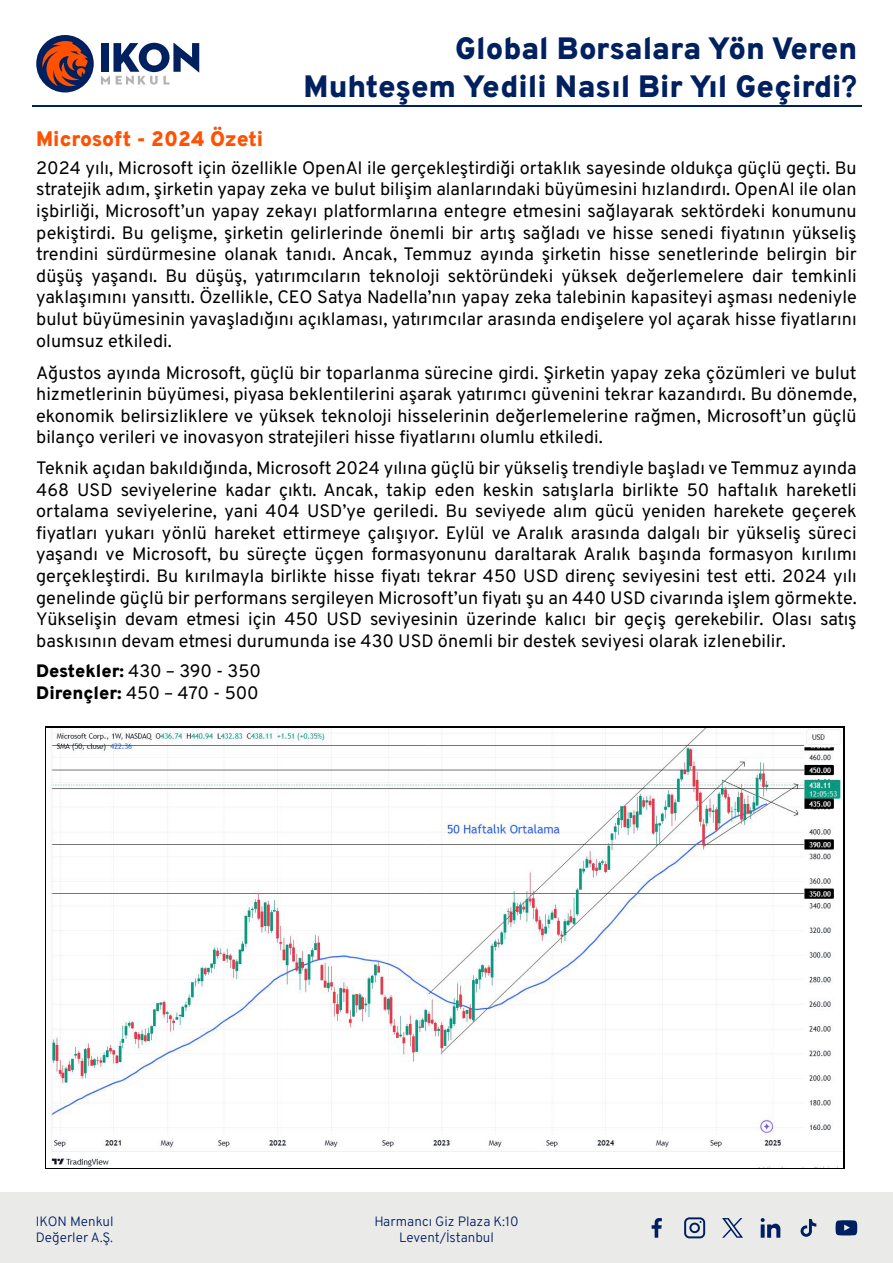
<style>
.page{position:relative;width:893px;height:1263px;background:#fff}
.page>*{position:absolute;margin:0;border:0;box-sizing:border-box;transform-origin:0 0}
.t1{font:900 30.9px/37px "Overpass";color:#00205f;text-align:right}
.t2{font:900 21px "Overpass";letter-spacing:-.01em;color:#ff5100}
.t3{font:18px/21.6px "Overpass";color:#000;text-align:justify}
.t4{font:300 13.5px/16.5px "Overpass";color:#001f60;text-align:center}
.s1{font-weight:700}
.s2{font-weight:900}
</style>
<div class="page">
<div style="left:0;top:1192px;width:893px;height:71px;background:#eaeae9"></div>
<svg style="left:835px;top:1220px;width:22px;height:15px"></svg>
<svg style="left:652px;top:1218px;width:10px;height:20px"></svg>
<svg style="left:684px;top:1217px;width:21px;height:21px"></svg>
<svg style="left:761px;top:1218px;width:19px;height:20px"></svg>
<svg style="left:800px;top:1219px;width:16px;height:18px"></svg>
<svg style="left:722px;top:1218px;width:21px;height:20px"></svg>
<hr style="left:32px;top:105px;width:829px;height:1px;background:#00205f">
<div style="left:36px;top:35px;width:58px;height:57px;background:#00205f;border-radius:50%"></div>
<svg style="left:42px;top:41px;width:47px;height:45px"></svg>
<svg style="left:101px;top:43px;width:98px;height:42px"></svg>
<img style="left:48px;top:728px;width:795px;height:440px">
<p class="t2" style="left:36px;top:122px;width:228px">Microsoft - 2024 Özeti</p>
<h1 class="t1" style="left:304px;top:29px;width:555px">Global Borsalara Yön Veren<br>Muhteşem Yedili Nasıl Bir Yıl Geçirdi<span class="s1">?</span></h1>
<p class="t3" style="left:36px;top:156px;width:822px">2024 yılı, Microsoft için özellikle OpenAI ile gerçekleştirdiği ortaklık sayesinde oldukça güçlü geçti. Bu stratejik adım, şirketin yapay zeka ve bulut bilişim alanlarındaki büyümesini hızlandırdı. OpenAI ile olan işbirliği, Microsoft’un yapay zekayı platformlarına entegre etmesini sağlayarak sektördeki konumunu pekiştirdi. Bu gelişme, şirketin gelirlerinde önemli bir artış sağladı ve hisse senedi fiyatının yükseliş trendini sürdürmesine olanak tanıdı. Ancak, Temmuz ayında şirketin hisse senetlerinde belirgin bir düşüş yaşandı. Bu düşüş, yatırımcıların teknoloji sektöründeki yüksek değerlemelere dair temkinli yaklaşımını yansıttı. Özellikle, CEO Satya Nadella’nın yapay zeka talebinin kapasiteyi aşması nedeniyle bulut büyümesinin yavaşladığını açıklaması, yatırımcılar arasında endişelere yol açarak hisse fiyatlarını olumsuz etkiledi.</p>
<p class="t3" style="left:36px;top:361px;width:822px">Ağustos ayında Microsoft, güçlü bir toparlanma sürecine girdi. Şirketin yapay zeka çözümleri ve bulut hizmetlerinin büyümesi, piyasa beklentilerini aşarak yatırımcı güvenini tekrar kazandırdı. Bu dönemde, ekonomik belirsizliklere ve yüksek teknoloji hisselerinin değerlemelerine rağmen, Microsoft’un güçlü bilanço verileri ve inovasyon stratejileri hisse fiyatlarını olumlu etkiledi.</p>
<p class="t3" style="left:36px;top:456px;width:822px">Teknik açıdan bakıldığında, Microsoft 2024 yılına güçlü bir yükseliş trendiyle başladı ve Temmuz ayında 468 USD seviyelerine kadar çıktı. Ancak, takip eden keskin satışlarla birlikte 50 haftalık hareketli ortalama seviyelerine, yani 404 USD’ye geriledi. Bu seviyede alım gücü yeniden harekete geçerek fiyatları yukarı yönlü hareket ettirmeye çalışıyor. Eylül ve Aralık arasında dalgalı bir yükseliş süreci yaşandı ve Microsoft, bu süreçte üçgen formasyonunu daraltarak Aralık başında formasyon kırılımı gerçekleştirdi. Bu kırılmayla birlikte hisse fiyatı tekrar 450 USD direnç seviyesini test etti. 2024 yılı genelinde güçlü bir performans sergileyen Microsoft’un fiyatı şu an 440 USD civarında işlem görmekte.<br>Yükselişin devam etmesi için 450 USD seviyesinin üzerinde kalıcı bir geçiş gerekebilir. Olası satış baskısının devam etmesi durumunda ise 430 USD önemli bir destek seviyesi olarak izlenebilir.</p>
<p class="t3" style="left:36px;top:660px;width:226px"><span class="s2">Destekler:</span> 430 – 390 - 350<br><span class="s2">Dirençler:</span> 450 – 470 - 500</p>
<p class="t4" style="left:36px;top:1212px;width:79px;text-align:left">IKON Menkul<br>Değerler A.Ş.</p>
<p class="t4" style="left:374px;top:1212px;width:146px">Harmancı Giz Plaza K:10<br>Levent/İstanbul</p>
</div>
